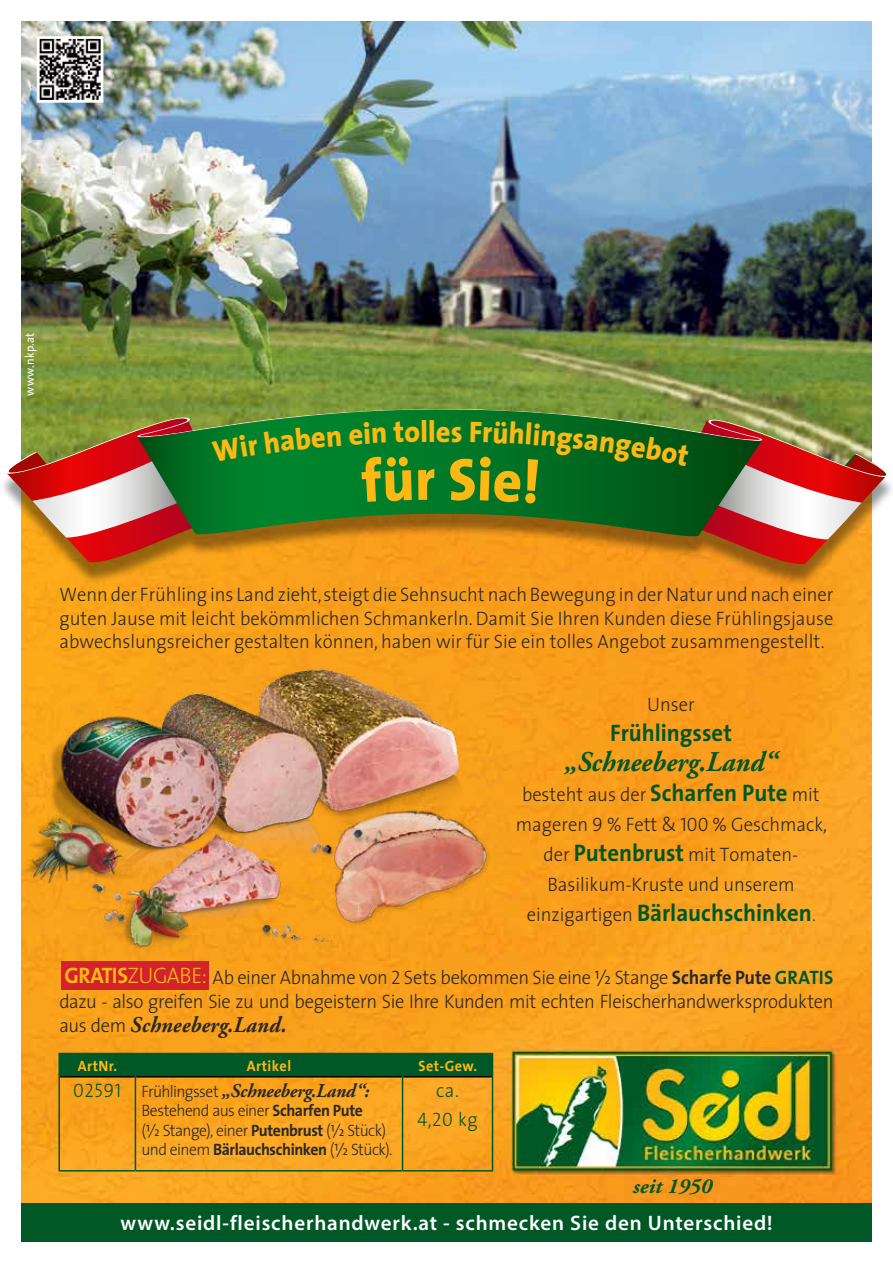
<style>
.page{position:relative;width:893px;height:1263px;background:#fff}
.page>*{position:absolute;margin:0;border:0;box-sizing:border-box;transform-origin:0 0}
.t1{font:800 30px "The Sans";color:#fdb913;scale:.95 1}
.t2{font:italic 700 28.5px "Adobe Garamond Pro";color:#005826;scale:.95 1}
.t3{font:700 24px "The Sans";color:#005826;scale:.95 1}
.t4{font:italic 700 22.5px "Adobe Garamond Pro";letter-spacing:.01em;color:#292829;scale:.95 1}
.t5{font:300 22.5px "The Sans";letter-spacing:-.02em;color:#fdb913;scale:.95 1}
.t6{font:italic 700 21.6px "Adobe Garamond Pro";color:#005826}
.t7{font:600 21px "Myriad Pro";letter-spacing:.04em;color:#fff}
.t8{font:300 19.5px/30px "The Sans";color:#292829;text-align:justify;scale:.95 1}
.t9{font:300 19.5px/24px "The Sans";letter-spacing:-.02em;color:#292829;text-align:right;scale:.95 1}
.t10{font:italic 700 19.5px "Adobe Garamond Pro";letter-spacing:-.01em;color:#292829;scale:.95 1}
.t11{font:19.5px "The Sans Light Caps";color:#005826;scale:.95 1}
.t12{font:300 19.5px "The Sans";color:#005826;scale:.95 1}
.t13{font:300 16.5px/19.5px "The Sans";letter-spacing:-.04em;color:#292829;scale:.95 1}
.t14{font:700 15px "The Sans";letter-spacing:.03em;color:#fdb913;scale:.95 1}
.t15{font:12px "The Sans";letter-spacing:.03em;color:#fff;scale:.95 1}
.s1{font-weight:700;font-size:24px;color:#005826}
.s2{font-family:"The Sans Light Caps";font-weight:400}
.s3{font-weight:300;font-size:19.5px;color:#292829}
.s4{font-weight:300;font-size:19.5px}
.s5{font-weight:700}
.s6{font-weight:700;color:#005826}
.s7{font-family:"The Sans";font-weight:300;font-style:normal;font-size:19.5px}
.s8{font-family:"The Sans Light Caps";font-weight:400;font-style:normal;color:#005826}
.s9{font-family:"The Sans";font-weight:300;font-style:normal;font-size:16.5px}
.s10{font-family:"The Sans";font-weight:300}
</style>
<div class="page">
<img style="left:21px;top:21px;width:851px;height:1182px">
<div style="left:21px;top:1203px;width:851px;height:39px;background:#005826"></div>
<div style="left:0;top:416px;width:893px;height:171px;background:#000;opacity:.4"></div>
<svg style="left:4px;top:409px;width:885px;height:68px;background:#64974f"></svg>
<img style="left:21px;top:631px;width:479px;height:373px">
<hr style="left:58px;top:1053px;width:77px;height:1px;background:#005826">
<hr style="left:58px;top:1054px;width:2px;height:23px;background:#005826">
<div style="left:59px;top:1053px;width:434px;height:24px;background:#005826"></div>
<hr style="left:58px;top:1077px;width:2px;height:93px;background:#005826">
<hr style="left:135px;top:1077px;width:1px;height:93px;background:#005826">
<hr style="left:402px;top:1077px;width:1px;height:93px;background:#005826">
<hr style="left:492px;top:1077px;width:1px;height:93px;background:#005826">
<hr style="left:58px;top:1170px;width:77px;height:1px;background:#005826">
<hr style="left:135px;top:1170px;width:268px;height:1px;background:#005826">
<hr style="left:403px;top:1170px;width:90px;height:1px;background:#005826">
<svg style="left:35px;top:35px;width:70px;height:69px"></svg>
<div style="left:62px;top:961px;width:147px;height:28px;background:#d2232a"></div>
<svg style="left:9px;top:409px;width:426px;height:152px;background:#6f7e39"></svg>
<svg style="left:450px;top:420px;width:436px;height:142px;background:#707237"></svg>
<p class="t15" style="left:20px;top:396px;width:68px;rotate:-90deg">www.nkp.at</p>
<h1 class="t1" style="left:428px;top:406px;width:25px">le</h1>
<p class="t8" style="left:60px;top:582px;width:816px;line-height:23.4px">Wenn der Frühling ins Land zieht, steigt die Sehnsucht nach Bewegung in der Natur und nach einer guten Jause mit leicht bekömmlichen Schmankerln. Damit Sie Ihren Kunden diese Frühlingsjause abwechslungsreicher gestalten können, haben wir für Sie ein tolles Angebot zusammengestellt.</p>
<p class="t8" style="left:647px;top:689px;width:52px">Unser</p>
<p class="t3" style="left:610px;top:713px;width:130px">Frühlingsset</p>
<h2 class="t2" style="left:564px;top:745px;width:226px">„Schneeberg.Land“</h2>
<p class="t8" style="left:516px;top:779px;width:329px;text-align:center">besteht aus der <span class="s1">Scharfen Pute</span> mit mageren <span class="s2">9</span> % Fett &amp; <span class="s2">100</span> % Geschmack, der <span class="s1">Putenbrust</span> mit Tomaten-<br>Basilikum-Kruste und unserem</p>
<p class="t3" style="left:527px;top:893px;width:306px"><span class="s3">einzigartigen</span> Bärlauchschinken<span class="s4">.</span></p>
<p class="t5" style="left:65px;top:956px;width:151px"><span class="s5">GRATIS</span>ZUGABE:</p>
<p class="t9" style="left:60px;top:965px;width:816px">Ab einer Abnahme von <span class="s2">2</span> Sets bekommen Sie eine ½ Stange <span class="s5">Scharfe Pute</span> <span class="s6">GRATIS<br></span>dazu - also greifen Sie zu und begeistern Sie Ihre Kunden mit echten Fleischerhandwerksprodukten</p>
<p class="t4" style="left:60px;top:1012px;width:241px"><span class="s7">aus dem</span> Schneeberg.Land.</p>
<p class="t14" style="left:78px;top:1053px;width:43px">ArtNr.</p>
<p class="t14" style="left:247px;top:1053px;width:48px">Artikel</p>
<p class="t14" style="left:418px;top:1053px;width:63px">Set-Gew.</p>
<p class="t10" style="left:73px;top:1079px;width:313px"><span class="s8">02591</span> <span class="s9">Frühlingsset</span> „Schneeberg.Land“:</p>
<p class="t13" style="left:141px;top:1100px;width:266px">Bestehend aus einer <span class="s5">Scharfen Pute<br></span>(½ Stange), einer <span class="s5">Putenbrust</span> (½ Stück) und einem <span class="s5">Bärlauchschinken</span> (½ Stück).</p>
<p class="t12" style="left:436px;top:1075px;width:25px">ca.</p>
<p class="t11" style="left:417px;top:1109px;width:65px">4,20 <span class="s10">kg</span></p>
<p class="t6" style="left:633px;top:1173px;width:81px">seit 1950</p>
<p class="t7" style="left:121px;top:1209px;width:653px">www.seidl-fleischerhandwerk.at - schmecken Sie den Unterschied!</p>
</div>
